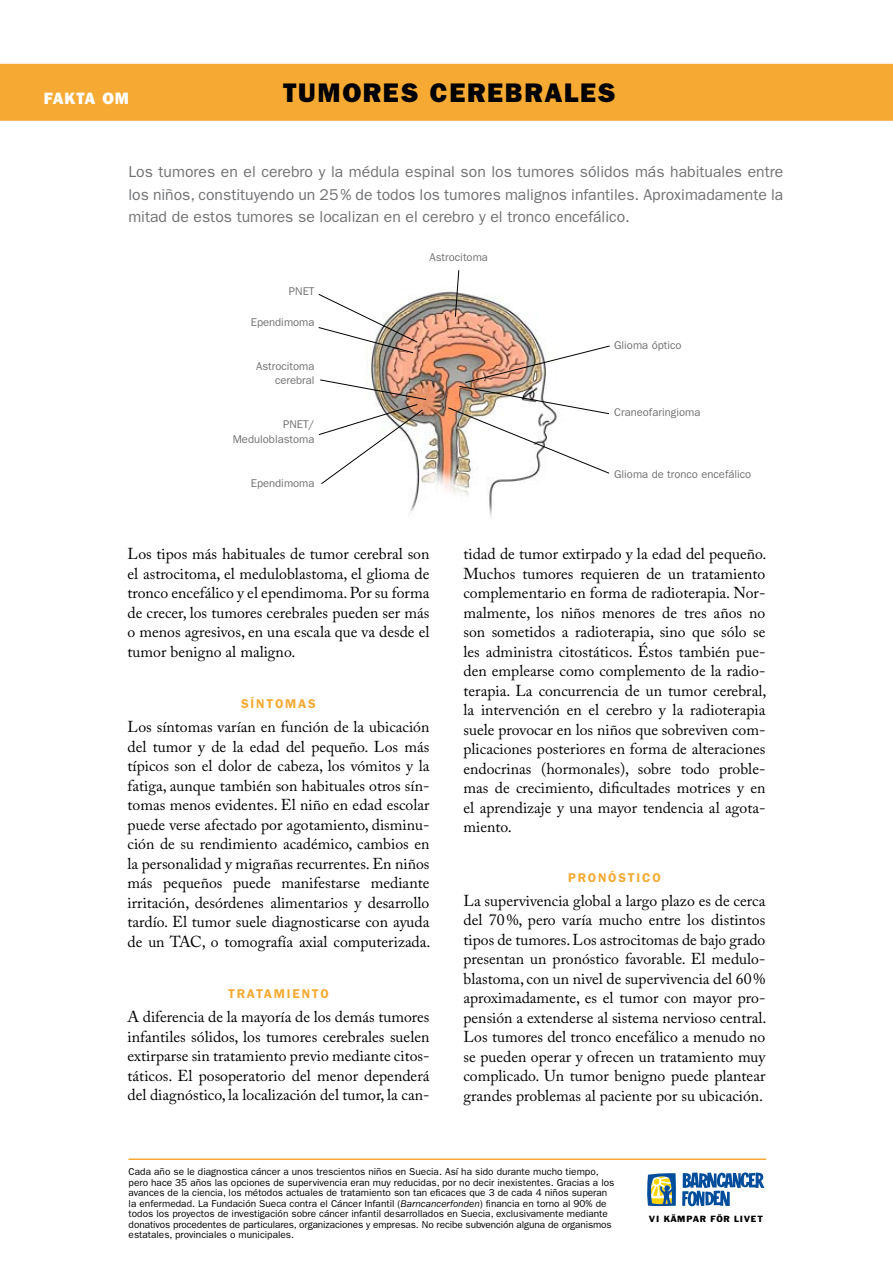
<style>
.page{position:relative;width:893px;height:1263px;background:#fff}
.page>*{position:absolute;margin:0;border:0;box-sizing:border-box;transform-origin:0 0}
.t1{font:800 27px "Franklin Gothic";letter-spacing:.06em;color:#000}
.t2{font:800 16.5px "Franklin Gothic";letter-spacing:.06em;color:#fff}
.t3{font:15.75px/19.5px "Adobe Caslon Pro";color:#000;text-align:justify}
.t4{font:15.75px/22.5px "Franklin Gothic";color:#707173;text-align:justify}
.t5{font:600 12.75px "Franklin Gothic";letter-spacing:.14em;color:#f6aa34}
.t6{font:11.25px/14.2px "Franklin Gothic";color:#707173;text-align:right}
.t7{font:10.05px/10.5px "Franklin Gothic";color:#000}
.t8{font:8.25px "Franklin Gothic Std";letter-spacing:.075em;color:#000}
.s1{font-style:italic}
</style>
<div class="page">
<div style="left:0;top:64px;width:893px;height:57px;background:#f6aa34"></div>
<svg style="left:682px;top:1172px;width:82px;height:35px"></svg>
<svg style="left:647px;top:1173px;width:29px;height:33px"></svg>
<hr style="left:128px;top:1158px;width:638px;height:2px;background:#f6aa34">
<img style="left:367px;top:291px;width:173px;height:228px">
<img style="left:447px;top:345px;width:163px;height:129px">
<svg style="left:455px;top:270px;width:5px;height:48px"></svg>
<img style="left:318px;top:293px;width:100px;height:61px">
<img style="left:318px;top:379px;width:109px;height:106px">
<p class="t2" style="left:44px;top:89px;width:87px">FAKTA OM</p>
<h1 class="t1" style="left:283px;top:77px;width:334px">TUMORES CEREBRALES</h1>
<p class="t4" style="left:128px;top:161px;width:656px">Los tumores en el cerebro y la médula espinal son los tumores sólidos más habituales entre los niños, constituyendo un 25% de todos los tumores malignos infantiles. Aproximadamente la mitad de estos tumores se localizan en el cerebro y el tronco encefálico.</p>
<p class="t6" style="left:289px;top:284px;width:27px">PNET</p>
<p class="t6" style="left:251px;top:315px;width:65px">Ependimoma</p>
<p class="t6" style="left:256px;top:359px;width:60px">Astrocitoma cerebral</p>
<p class="t6" style="left:233px;top:417px;width:83px">PNET/<br>Meduloblastoma</p>
<p class="t6" style="left:251px;top:476px;width:65px">Ependimoma</p>
<p class="t6" style="left:429px;top:250px;width:60px">Astrocitoma</p>
<p class="t6" style="left:614px;top:338px;width:69px">Glioma óptico</p>
<p class="t6" style="left:614px;top:405px;width:88px">Craneofaringioma</p>
<p class="t6" style="left:614px;top:467px;width:139px">Glioma de tronco encefálico</p>
<p class="t3" style="left:128px;top:544px;width:303px">Los tipos más habituales de tumor cerebral son el astrocitoma, el meduloblastoma, el glioma de tronco encefálico y el ependimoma. Por su forma de crecer, los tumores cerebrales pueden ser más o menos agresivos, en una escala que va desde el tumor benigno al maligno.</p>
<p class="t5" style="left:241px;top:696px;width:76px">SÍNTOMAS</p>
<p class="t3" style="left:128px;top:717px;width:304px">Los síntomas varían en función de la ubicación del tumor y de la edad del pequeño. Los más típicos son el dolor de cabeza, los vómitos y la fatiga, aunque también son habituales otros sín&shy;tomas menos evidentes. El niño en edad escolar puede verse afectado por agotamiento, disminu&shy;ción de su rendimiento académico, cambios en la personalidad y migrañas recurrentes. En niños más pequeños puede manifestarse mediante irritación, desórdenes alimentarios y desarrollo tardío. El tumor suele diagnosticarse con ayuda de un TAC, o tomografía axial computerizada.</p>
<p class="t5" style="left:228px;top:986px;width:102px">TRATAMIENTO</p>
<p class="t3" style="left:128px;top:1007px;width:303px">A diferencia de la mayoría de los demás tumores infantiles sólidos, los tumores cerebrales suelen extirparse sin tratamiento previo mediante citos&shy;táticos. El posoperatorio del menor dependerá del diagnóstico, la localización del tumor, la can-</p>
<p class="t3" style="left:463px;top:544px;width:304px">tidad de tumor extirpado y la edad del pequeño.<br>Muchos tumores requieren de un tratamiento complementario en forma de radioterapia. Nor&shy;malmente, los niños menores de tres años no son sometidos a radioterapia, sino que sólo se les administra citostáticos. Éstos también pue&shy;den emplearse como complemento de la radio&shy;terapia. La concurrencia de un tumor cerebral, la intervención en el cerebro y la radioterapia suele provocar en los niños que sobreviven com&shy;plicaciones posteriores en forma de alteraciones endocrinas (hormonales), sobre todo proble&shy;mas de crecimiento, dificultades motrices y en el aprendizaje y una mayor tendencia al agota&shy;miento.</p>
<p class="t5" style="left:568px;top:870px;width:94px">PRONÓSTICO</p>
<p class="t3" style="left:463px;top:890px;width:305px">La supervivencia global a largo plazo es de cerca del 70%, pero varía mucho entre los distintos tipos de tumores. Los astrocitomas de bajo grado presentan un pronóstico favorable. El medulo&shy;blastoma, con un nivel de supervivencia del 60% aproximadamente, es el tumor con mayor pro&shy;pensión a extenderse al sistema nervioso central.<br>Los tumores del tronco encefálico a menudo no se pueden operar y ofrecen un tratamiento muy complicado. Un tumor benigno puede plantear grandes problemas al paciente por su ubicación.</p>
<p class="t7" style="left:129px;top:1166px;width:487px">Cada año se le diagnostica cáncer a unos trescientos niños en Suecia. Así ha sido durante mucho tiempo, pero hace 35 años las opciones de supervivencia eran muy reducidas, por no decir inexistentes. Gracias a los avances de la ciencia, los métodos actuales de tratamiento son tan eficaces que 3 de cada 4 niños superan la enfermedad. La Fundación Sueca contra el Cáncer Infantil (<span class="s1">Barncancerfonden</span>) financia en torno al 90% de todos los proyectos de investigación sobre cáncer infantil desarrollados en Suecia, exclusivamente mediante donativos procedentes de particulares, organizaciones y empresas. No recibe subvención alguna de organismos estatales, provinciales o municipales.</p>
<p class="t8" style="left:649px;top:1213px;width:115px">VI KÄMPAR FÖR LIVET</p>
</div>
